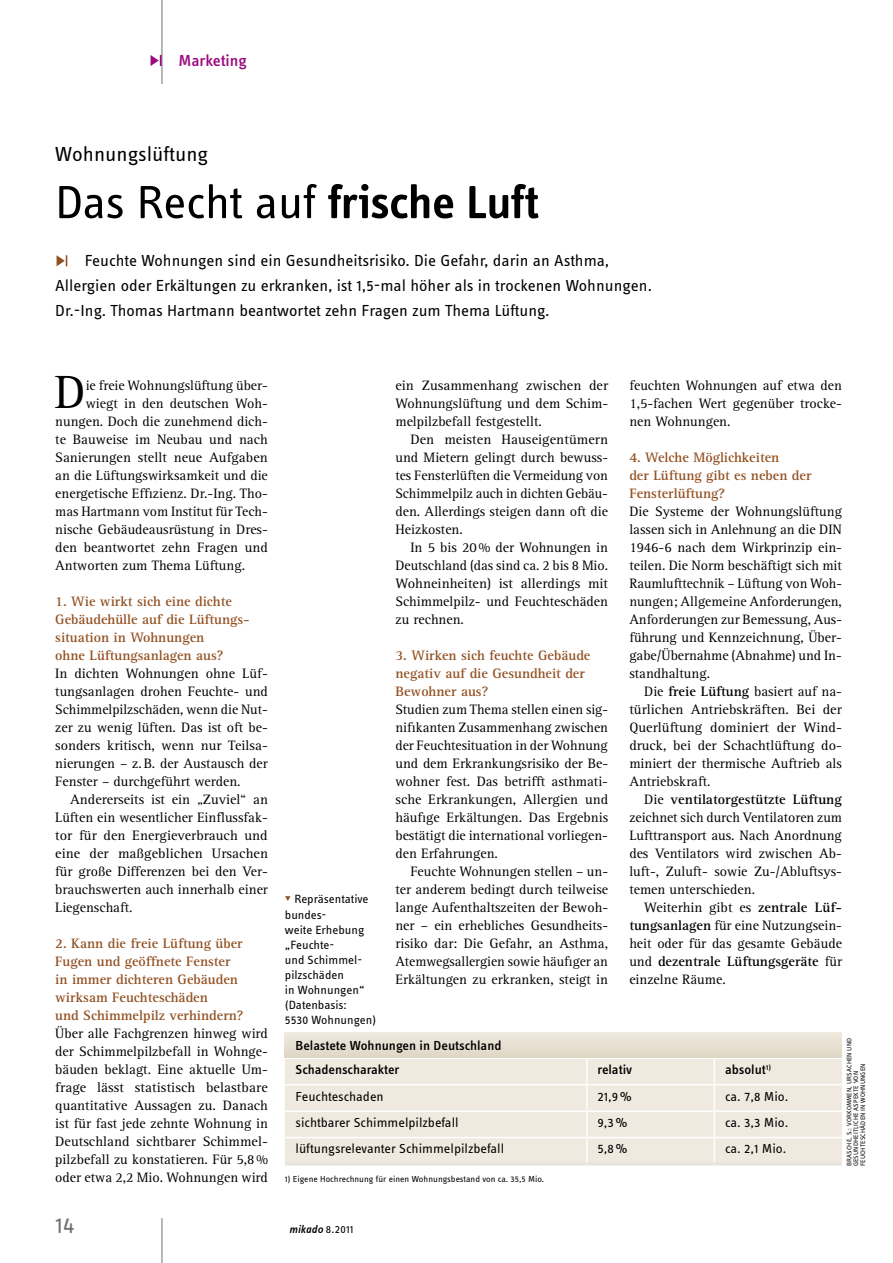
<style>
.page{position:relative;width:893px;height:1263px;background:#fff}
.page>*{position:absolute;margin:0;border:0;box-sizing:border-box;transform-origin:0 0}
.t1{font:48.15px "Rotis Serif Pro";color:#000}
.t2{font:48px "Info OT Disp";letter-spacing:-.01em;color:#000;scale:1.05 1}
.t3{font:24px "Info OT Text";color:#707173;scale:1.05 1}
.t4{font:21px "Info OT Text";color:#000;scale:1.05 1}
.t5{font:16.5px/24.8px "Info OT Text";color:#000;scale:1.05 1}
.t6{font:500 16.5px "Info OT Text";color:#9c0a7d;scale:1.05 1}
.t7{font:14.1px/18px "Rotis Serif Pro";color:#000;text-align:justify}
.t8{font:700 14.1px/18px "Rotis Serif Pro";color:#925021}
.t9{font:13.5px "Info OT Text";color:#000;scale:1.05 1}
.t10{font:500 13.5px/24px "Info OT Text";color:#000;scale:1.05 1}
.t11{font:12.3px/15px "Info OT Text";color:#000;scale:1.05 1}
.t12{font:italic 500 11.4px "Info OT Text";letter-spacing:.01em;color:#000;scale:1.05 1}
.t13{font:9px "Info OT Text";color:#000;scale:1.05 1}
.t14{font:6.75px/6.8px "Info OT Text";letter-spacing:.02em;color:#000;scale:1.05 1}
.s1{font-weight:600}
.s2{color:#925021}
.s3{font-weight:700}
.s4{font-weight:400;font-style:normal}
</style>
<div class="page">
<hr style="left:162px;top:1218px;width:1px;height:45px;background:#707173">
<hr style="left:162px;top:0;width:1px;height:84px;background:#707173">
<svg style="left:151px;top:55px;width:11px;height:11px"></svg>
<svg style="left:57px;top:255px;width:10px;height:11px"></svg>
<div style="left:285px;top:1059px;width:557px;height:103px;background:#efe9df"></div>
<svg style="left:714px;top:1059px;width:1px;height:103px"></svg>
<hr style="left:586px;top:1059px;width:2px;height:25px;background:#fff">
<hr style="left:285px;top:1084px;width:302px;height:1px;background:#fff">
<hr style="left:587px;top:1084px;width:127px;height:1px;background:#fff">
<hr style="left:586px;top:1085px;width:2px;height:25px;background:#fff">
<hr style="left:714px;top:1084px;width:128px;height:1px;background:#fff">
<hr style="left:285px;top:1110px;width:302px;height:2px;background:#fff">
<hr style="left:587px;top:1110px;width:127px;height:2px;background:#fff">
<hr style="left:586px;top:1112px;width:2px;height:25px;background:#fff">
<hr style="left:714px;top:1110px;width:128px;height:2px;background:#fff">
<hr style="left:285px;top:1137px;width:302px;height:1px;background:#fff">
<hr style="left:587px;top:1137px;width:127px;height:1px;background:#fff">
<hr style="left:586px;top:1138px;width:2px;height:24px;background:#fff">
<hr style="left:714px;top:1137px;width:128px;height:1px;background:#fff">
<hr style="left:285px;top:1162px;width:302px;height:3px;background:#e7e3dd">
<hr style="left:587px;top:1162px;width:127px;height:3px;background:#e7e3dd">
<hr style="left:714px;top:1162px;width:128px;height:3px;background:#e7e3dd">
<div style="left:285px;top:1032px;width:557px;height:25px;background:#e7dfd2"></div>
<p class="t6" style="left:179px;top:50px;width:67px">Marketing</p>
<h3 class="t4" style="left:55px;top:141px;width:148px">Wohnungslüftung</h3>
<h2 class="t2" style="left:55px;top:173px;width:462px">Das Recht auf <span class="s1">frische Luft</span></h2>
<p class="t5" style="left:55px;top:248px;width:570px;text-indent:29px">Feuchte Wohnungen sind ein Gesundheitsrisiko. Die Gefahr, darin an Asthma,<br>Allergien oder Erkältungen zu erkranken, ist 1,5-mal höher als in trockenen Wohnungen.<br>Dr.-Ing. Thomas Hartmann beantwortet zehn Fragen zum Thema Lüftung.</p>
<h1 class="t1" style="left:55px;top:363px;width:33px">D</h1>
<p class="t7" style="left:86px;top:377px;width:184px">ie freie Wohnungslüftung über-</p>
<p class="t7" style="left:86px;top:395px;width:184px">wiegt in den deutschen Woh-</p>
<p class="t7" style="left:55px;top:413px;width:214px">nungen. Doch die zunehmend dich-</p>
<p class="t7" style="left:55px;top:431px;width:214px">te Bauweise im Neubau und nach</p>
<p class="t7" style="left:55px;top:449px;width:214px">Sanierungen stellt neue Aufgaben</p>
<p class="t7" style="left:55px;top:467px;width:214px">an die Lüftungswirksamkeit und die</p>
<p class="t7" style="left:55px;top:485px;width:214px">energetische Effizienz. Dr.-Ing. Tho-</p>
<p class="t7" style="left:55px;top:503px;width:214px">mas Hartmann vom Institut für Tech-</p>
<p class="t7" style="left:55px;top:521px;width:214px">nische Gebäudeausrüstung in Dres-</p>
<p class="t7" style="left:55px;top:539px;width:214px">den beantwortet zehn Fragen und</p>
<p class="t7" style="left:55px;top:557px;width:191px">Antworten zum Thema Lüftung.</p>
<p class="t8" style="left:55px;top:592px;width:196px">1. Wie wirkt sich eine dichte<br>Gebäudehülle auf die Lüftungs&shy;situation in Wohnungen<br>ohne Lüftungsanlagen aus?</p>
<p class="t7" style="left:55px;top:665px;width:214px">In dichten Wohnungen ohne Lüf&shy;tungsanlagen drohen Feuchte- und Schimmelpilzschäden, wenn die Nut&shy;zer zu wenig lüften. Das ist oft be&shy;sonders kritisch, wenn nur Teilsa&shy;nierungen – z.B. der Austausch der Fenster – durchgeführt werden.</p>
<p class="t7" style="left:55px;top:791px;width:214px;text-indent:15px">Andererseits ist ein „Zuviel“ an Lüften ein wesentlicher Einflussfak&shy;tor für den Energieverbrauch und eine der maßgeblichen Ursachen für große Differenzen bei den Ver&shy;brauchswerten auch innerhalb einer Liegenschaft.</p>
<p class="t8" style="left:55px;top:934px;width:190px">2. Kann die freie Lüftung über<br>Fugen und geöffnete Fenster in immer dichteren Gebäuden wirksam Feuchteschäden<br>und Schimmelpilz verhindern?</p>
<p class="t7" style="left:55px;top:1025px;width:214px">Über alle Fachgrenzen hinweg wird der Schimmelpilzbefall in Wohnge&shy;bäuden beklagt. Eine aktuelle Um&shy;frage lässt statistisch belastbare quantitative Aussagen zu. Danach ist für fast jede zehnte Wohnung in Deutschland sichtbarer Schimmel&shy;pilzbefall zu konstatieren. Für 5,8% oder etwa 2,2 Mio. Wohnungen wird</p>
<p class="t11" style="left:285px;top:892px;width:89px"><span class="s2">▾</span> Repräsentative bundes-<br>weite Erhebung „Feuchte-<br>und Schimmel&shy;pilzschäden<br>in Wohnungen“ (Datenbasis:<br>5530 Wohnungen)</p>
<p class="t7" style="left:395px;top:377px;width:214px">ein Zusammenhang zwischen der Wohnungslüftung und dem Schim&shy;melpilzbefall festgestellt.</p>
<p class="t7" style="left:395px;top:431px;width:214px;text-indent:15px">Den meisten Hauseigentümern und Mietern gelingt durch bewuss&shy;tes Fensterlüften die Vermeidung von Schimmelpilz auch in dichten Gebäu&shy;den. Allerdings steigen dann oft die Heizkosten.</p>
<p class="t7" style="left:395px;top:539px;width:214px;text-indent:15px">In 5 bis 20% der Wohnungen in Deutschland (das sind ca. 2 bis 8 Mio.<br>Wohneinheiten) ist allerdings mit Schimmelpilz- und Feuchteschäden zu rechnen.</p>
<p class="t8" style="left:395px;top:646px;width:196px">3. Wirken sich feuchte Gebäude negativ auf die Gesundheit der<br>Bewohner aus?</p>
<p class="t7" style="left:395px;top:701px;width:214px">Studien zum Thema stellen einen sig&shy;nifikanten Zusammenhang zwischen der Feuchtesituation in der Wohnung und dem Erkrankungsrisiko der Be&shy;wohner fest. Das betrifft asthmati&shy;sche Erkrankungen, Allergien und häufige Erkältungen. Das Ergebnis bestätigt die international vorliegen&shy;den Erfahrungen.</p>
<p class="t7" style="left:395px;top:863px;width:214px;text-indent:15px">Feuchte Wohnungen stellen – un&shy;ter anderem bedingt durch teilweise lange Aufenthaltszeiten der Bewoh&shy;ner – ein erhebliches Gesundheits&shy;risiko dar: Die Gefahr, an Asthma, Atemwegsallergien sowie häufiger an Erkältungen zu erkranken, steigt in</p>
<p class="t7" style="left:629px;top:377px;width:214px">feuchten Wohnungen auf etwa den 1,5-fachen Wert gegenüber trocke&shy;nen Wohnungen.</p>
<p class="t8" style="left:629px;top:448px;width:184px">4. Welche Möglichkeiten<br>der Lüftung gibt es neben der<br>Fensterlüftung?</p>
<p class="t7" style="left:629px;top:503px;width:214px">Die Systeme der Wohnungslüftung lassen sich in Anlehnung an die DIN 1946-6 nach dem Wirkprinzip ein&shy;teilen. Die Norm beschäftigt sich mit Raumlufttechnik – Lüftung von Woh&shy;nungen; Allgemeine Anforderungen, Anforderungen zur Bemessung, Aus&shy;führung und Kennzeichnung, Über&shy;gabe/Übernahme (Abnahme) und In&shy;standhaltung.</p>
<p class="t7" style="left:629px;top:683px;width:214px;text-indent:15px">Die <span class="s3">freie Lüftung</span> basiert auf na&shy;türlichen Antriebskräften. Bei der Querlüftung dominiert der Wind&shy;druck, bei der Schachtlüftung do&shy;miniert der thermische Auftrieb als Antriebskraft.</p>
<p class="t7" style="left:629px;top:791px;width:214px;text-indent:15px">Die <span class="s3">ventilatorgestützte Lüftung </span>zeichnet sich durch Ventilatoren zum Lufttransport aus. Nach Anordnung des Ventilators wird zwischen Ab&shy;luft-, Zuluft- sowie Zu-/Abluftsys&shy;temen unterschieden.</p>
<p class="t7" style="left:629px;top:899px;width:214px;text-indent:15px">Weiterhin gibt es <span class="s3">zentrale Lüf&shy;tungsanlagen</span> für eine Nutzungsein&shy;heit oder für das gesamte Gebäude und <span class="s3">dezentrale Lüftungsgeräte</span> für einzelne Räume.</p>
<p class="t10" style="left:296px;top:1033px;width:198px">Belastete Wohnungen in Deutschland<br>Schadenscharakter</p>
<p class="t10" style="left:597px;top:1057px;width:34px">relativ</p>
<p class="t10" style="left:725px;top:1057px;width:45px">absolut<sup>1)</sup></p>
<p class="t9" style="left:296px;top:1088px;width:86px">Feuchteschaden</p>
<p class="t9" style="left:597px;top:1088px;width:35px">21,9%</p>
<p class="t9" style="left:725px;top:1088px;width:62px">ca. 7,8 Mio.</p>
<p class="t9" style="left:296px;top:1114px;width:157px">sichtbarer Schimmelpilzbefall</p>
<p class="t9" style="left:597px;top:1114px;width:30px">9,3%</p>
<p class="t9" style="left:725px;top:1114px;width:62px">ca. 3,3 Mio.</p>
<p class="t9" style="left:296px;top:1140px;width:200px">lüftungsrelevanter Schimmelpilzbefall</p>
<p class="t9" style="left:597px;top:1140px;width:30px">5,8%</p>
<p class="t9" style="left:725px;top:1140px;width:60px">ca. 2,1 Mio.</p>
<p class="t13" style="left:285px;top:1173px;width:248px">1) Eigene Hochrechnung für einen Wohnungsbestand von ca. 35,5 Mio.</p>
<p class="t14" style="left:846px;top:1166px;width:123px;rotate:-90deg">Brasche, S.: Vorkommen, Ursachen und gesundheitliche Aspekte von<br>Feuchteschäden in Wohnungen</p>
<h3 class="t3" style="left:55px;top:1210px;width:20px">14</h3>
<p class="t12" style="left:289px;top:1222px;width:63px">mikado <span class="s4">8.2011</span></p>
</div>
